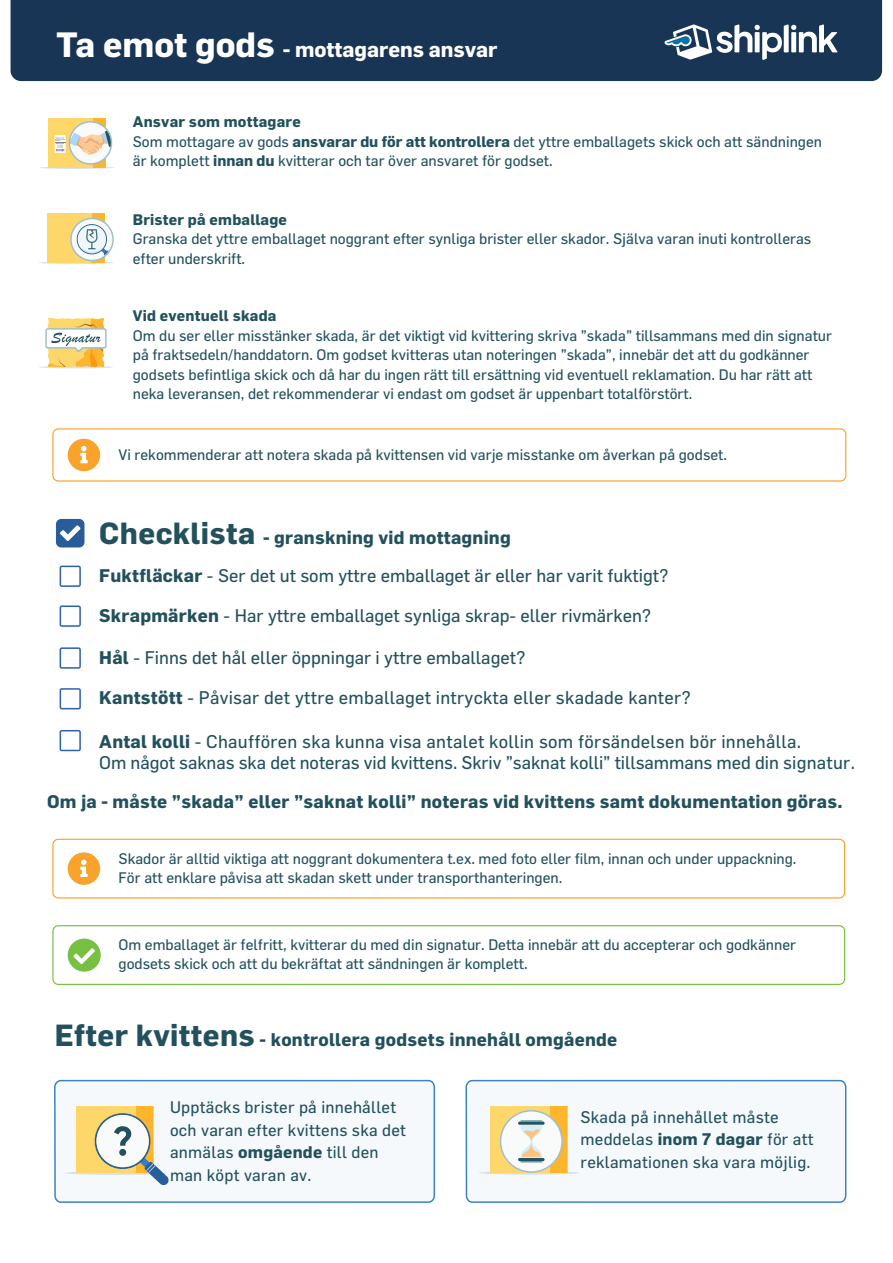
<style>
.page{position:relative;width:893px;height:1263px;background:#fff}
.page>*{position:absolute;margin:0;border:0;box-sizing:border-box;transform-origin:0 0}
.t1{font:700 21px "Flama";color:#fff}
.t2{font:18px/38.2px "Flama";color:#22515d}
.t3{font:700 18px "Flama";letter-spacing:.015em;color:#22515d}
.t4{font:16.5px/22.5px "Flama";letter-spacing:.015em;color:#22515d}
.t5{font:15px/19.5px "Flama";color:#22515d}
.t6{font:700 15px "Flama";letter-spacing:.015em;color:#22515d}
.s1{font-size:34.5px}
.s2{font-weight:700}
.s3{font-weight:700;font-size:30px}
.s4{font-size:30px}
</style>
<div class="page">
<div style="left:54px;top:1081px;width:381px;height:121px;background:#f6f9fc;border-radius:6px"></div>
<div style="left:466px;top:1081px;width:380px;height:121px;background:#f6f9fc;border-radius:6px"></div>
<svg style="left:56px;top:519px;width:28px;height:28px"></svg>
<svg style="left:60px;top:566px;width:21px;height:21px"></svg>
<svg style="left:60px;top:647px;width:21px;height:22px"></svg>
<svg style="left:60px;top:605px;width:21px;height:22px"></svg>
<svg style="left:60px;top:688px;width:21px;height:21px"></svg>
<svg style="left:60px;top:730px;width:21px;height:21px"></svg>
<div style="left:11px;top:0;width:871px;height:81px;background:#193556"></div>
<div style="left:52px;top:428px;width:794px;height:54px;border:1px solid #f9a32d;border-radius:5px"></div>
<svg style="left:68px;top:438px;width:32px;height:33px"></svg>
<div style="left:52px;top:839px;width:793px;height:59px;border:1px solid #f9a32d;border-radius:5px"></div>
<svg style="left:68px;top:852px;width:32px;height:33px"></svg>
<div style="left:52px;top:925px;width:793px;height:60px;border:1px solid #77c042;border-radius:5px"></div>
<svg style="left:68px;top:938px;width:33px;height:34px"></svg>
<hr style="left:39px;top:166px;width:76px;height:3px;background:#b5cae3;border-radius:50%">
<svg style="left:92px;top:118px;width:14px;height:50px"></svg>
<div style="left:48px;top:118px;width:44px;height:50px;background:#fed76a"></div>
<svg style="left:69px;top:122px;width:43px;height:42px"></svg>
<svg style="left:55px;top:126px;width:57px;height:29px"></svg>
<div style="left:69px;top:121px;width:43px;height:44px;border:2px solid #a2bece;border-radius:50%"></div>
<hr style="left:38px;top:261px;width:76px;height:3px;background:#b5cae3;border-radius:50%">
<svg style="left:92px;top:213px;width:13px;height:50px"></svg>
<div style="left:48px;top:213px;width:44px;height:50px;background:#fed76a"></div>
<svg style="left:70px;top:218px;width:43px;height:43px"></svg>
<div style="left:70px;top:218px;width:44px;height:43px;border:2px solid #a2bece;border-radius:50%"></div>
<hr style="left:39px;top:366px;width:74px;height:2px;background:#b5cae3;border-radius:50%">
<svg style="left:45px;top:318px;width:62px;height:49px"></svg>
<svg style="left:65px;top:1171px;width:101px;height:4px"></svg>
<div style="left:122px;top:1107px;width:31px;height:66px;background:#fdb52c"></div>
<div style="left:77px;top:1107px;width:59px;height:66px;background:#fed76a"></div>
<svg style="left:89px;top:1110px;width:80px;height:75px"></svg>
<svg style="left:479px;top:1171px;width:101px;height:4px"></svg>
<svg style="left:550px;top:1106px;width:17px;height:67px"></svg>
<div style="left:491px;top:1106px;width:59px;height:67px;background:#fed76a"></div>
<div style="left:501px;top:1111px;width:61px;height:61px;background:#f9fbfb;border-radius:50%"></div>
<svg style="left:518px;top:1121px;width:27px;height:4px"></svg>
<hr style="left:518px;top:1158px;width:27px;height:3px;background:#235461;border-radius:2px">
<svg style="left:520px;top:1120px;width:22px;height:42px"></svg>
<div style="left:500px;top:1110px;width:63px;height:63px;border:2px solid #a2bece;border-radius:50%"></div>
<svg style="left:664px;top:24px;width:174px;height:36px"></svg>
<h1 class="t1" style="left:56px;top:35px;width:443px"><span class="s1">Ta emot gods</span> - mottagarens ansvar</h1>
<p class="t5" style="left:133px;top:112px;width:691px"><span class="s2">Ansvar som mottagare<br></span>Som mottagare av gods <span class="s2">ansvarar du för att kontrollera</span> det yttre emballagets skick och att sändningen är komplett <span class="s2">innan du</span> kvitterar och tar över ansvaret för godset.</p>
<p class="t6" style="left:133px;top:208px;width:156px">Brister på emballage</p>
<p class="t5" style="left:133px;top:229px;width:680px">Granska det yttre emballaget noggrant efter synliga brister eller skador. Själva varan inuti kontrolleras efter underskrift.</p>
<p class="t6" style="left:133px;top:305px;width:145px">Vid eventuell skada</p>
<p class="t5" style="left:133px;top:325px;width:701px">Om du ser eller misstänker skada, är det viktigt vid kvittering skriva ”skada” tillsammans med din signatur på fraktsedeln/handdatorn. Om godset kvitteras utan noteringen ”skada”, innebär det att du godkänner godsets befintliga skick och då har du ingen rätt till ersättning vid eventuell reklamation. Du har rätt att neka leveransen, det rekommenderar vi endast om godset är uppenbart totalförstört.</p>
<p class="t5" style="left:119px;top:444px;width:610px">Vi rekommenderar att notera skada på kvittensen vid varje misstanke om åverkan på godset.</p>
<p class="t2" style="left:99px;top:518px;width:571px"><span class="s3">Checklista</span> <span class="s2">- granskning vid mottagning<br>Fuktfläckar</span> - Ser det ut som yttre emballaget är eller har varit fuktigt?</p>
<p class="t2" style="left:99px;top:596px;width:554px"><span class="s2">Skrapmärken</span> - Har yttre emballaget synliga skrap- eller rivmärken?</p>
<p class="t2" style="left:99px;top:638px;width:428px"><span class="s2">Hål</span> - Finns det hål eller öppningar i yttre emballaget?</p>
<p class="t2" style="left:99px;top:678px;width:593px"><span class="s2">Kantstött</span> - Påvisar det yttre emballaget intryckta eller skadade kanter?</p>
<p class="t2" style="left:99px;top:730px;width:757px;line-height:21.6px"><span class="s2">Antal kolli</span> - Chauffören ska kunna visa antalet kollin som försändelsen bör innehålla.<br>Om något saknas ska det noteras vid kvittens. Skriv ”saknat kolli” tillsammans med din signatur.</p>
<p class="t3" style="left:47px;top:788px;width:797px">Om ja - måste ”skada” eller ”saknat kolli” noteras vid kvittens samt dokumentation göras.</p>
<p class="t5" style="left:119px;top:848px;width:679px">Skador är alltid viktiga att noggrant dokumentera t.ex. med foto eller film, innan och under uppackning.<br>För att enklare påvisa att skadan skett under transporthanteringen.</p>
<p class="t5" style="left:119px;top:934px;width:679px">Om emballaget är felfritt, kvitterar du med din signatur. Detta innebär att du accepterar och godkänner godsets skick och att du bekräftat att sändningen är komplett.</p>
<p class="t3" style="left:55px;top:1027px;width:564px"><span class="s4">Efter kvittens</span> - kontrollera godsets innehåll omgående</p>
<p class="t4" style="left:170px;top:1096px;width:237px">Upptäcks brister på innehållet och varan efter kvittens ska det anmälas <span class="s2">omgående</span> till den man köpt varan av.</p>
<p class="t4" style="left:581px;top:1105px;width:235px">Skada på innehållet måste meddelas <span class="s2">inom 7 dagar</span> för att reklamationen ska vara möjlig.</p>
</div>
